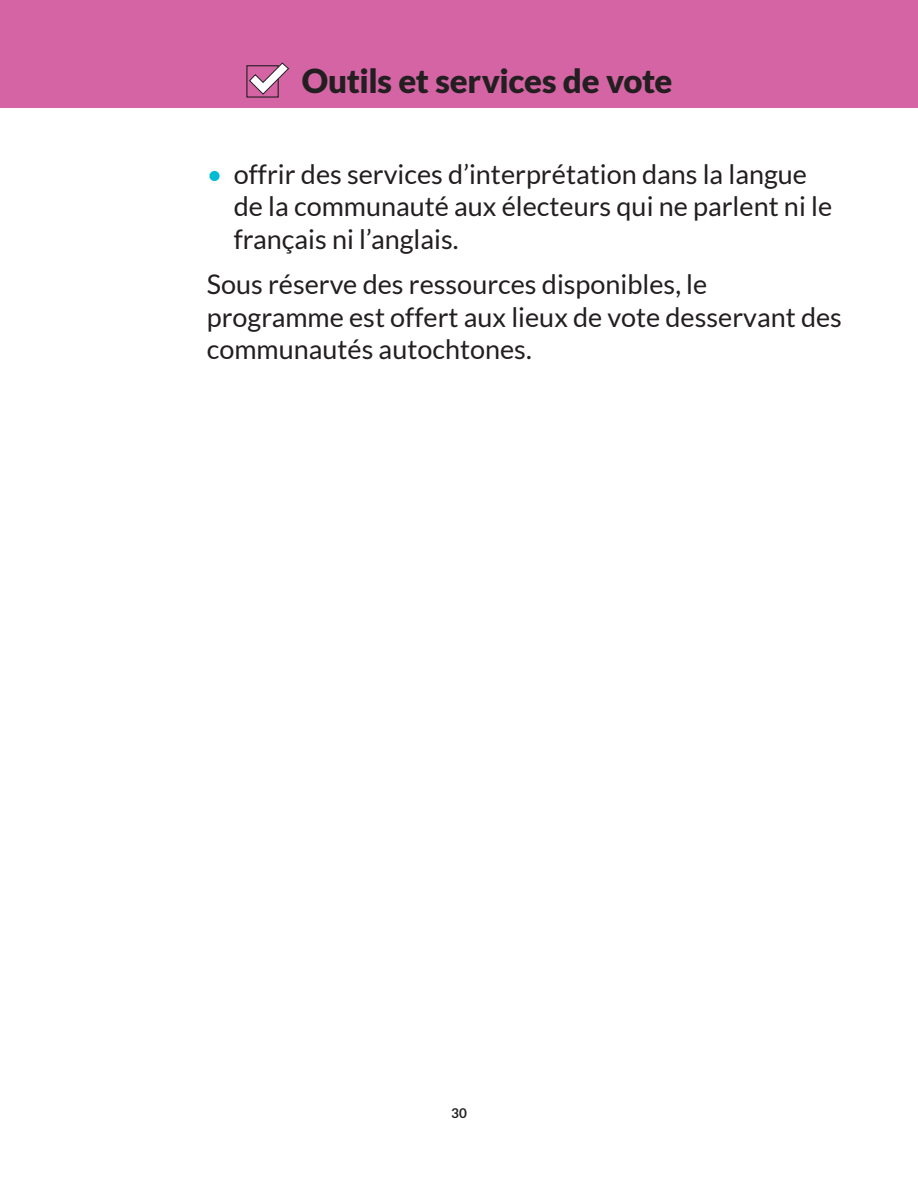
<style>
.page{position:relative;width:918px;height:1188px;background:#fff}
.page>*{position:absolute;margin:0;border:0;box-sizing:border-box;transform-origin:0 0}
.Heading_x{font:900 33px "Lato";letter-spacing:-.01em;color:#231f20}
.Body_text_good{font:27px/32.4px "Lato";color:#231f20}
.t1{font:700 13.5px "Lato";color:#231f20}
.s1{color:#01bad3}
</style>
<div class="page">
<div style="left:0;top:0;width:918px;height:108px;background:#d564a5"></div>
<svg style="left:249px;top:62px;width:40px;height:33px"></svg>
<p class="Heading_x" style="left:302px;top:62px;width:372px">Outils et services de vote</p>
<p class="Body_text_good" style="left:234px;top:158px;width:600px;text-indent:-27px"><span class="s1">•</span> offrir des services d’interprétation dans la langue de la communauté aux électeurs qui ne parlent ni le français ni l’anglais.</p>
<p class="Body_text_good" style="left:207px;top:268px;width:637px">Sous réserve des ressources disponibles, le programme est offert aux lieux de vote desservant des communautés autochtones.</p>
<p class="t1" style="left:451px;top:1105px;width:17px">30</p>
</div>
